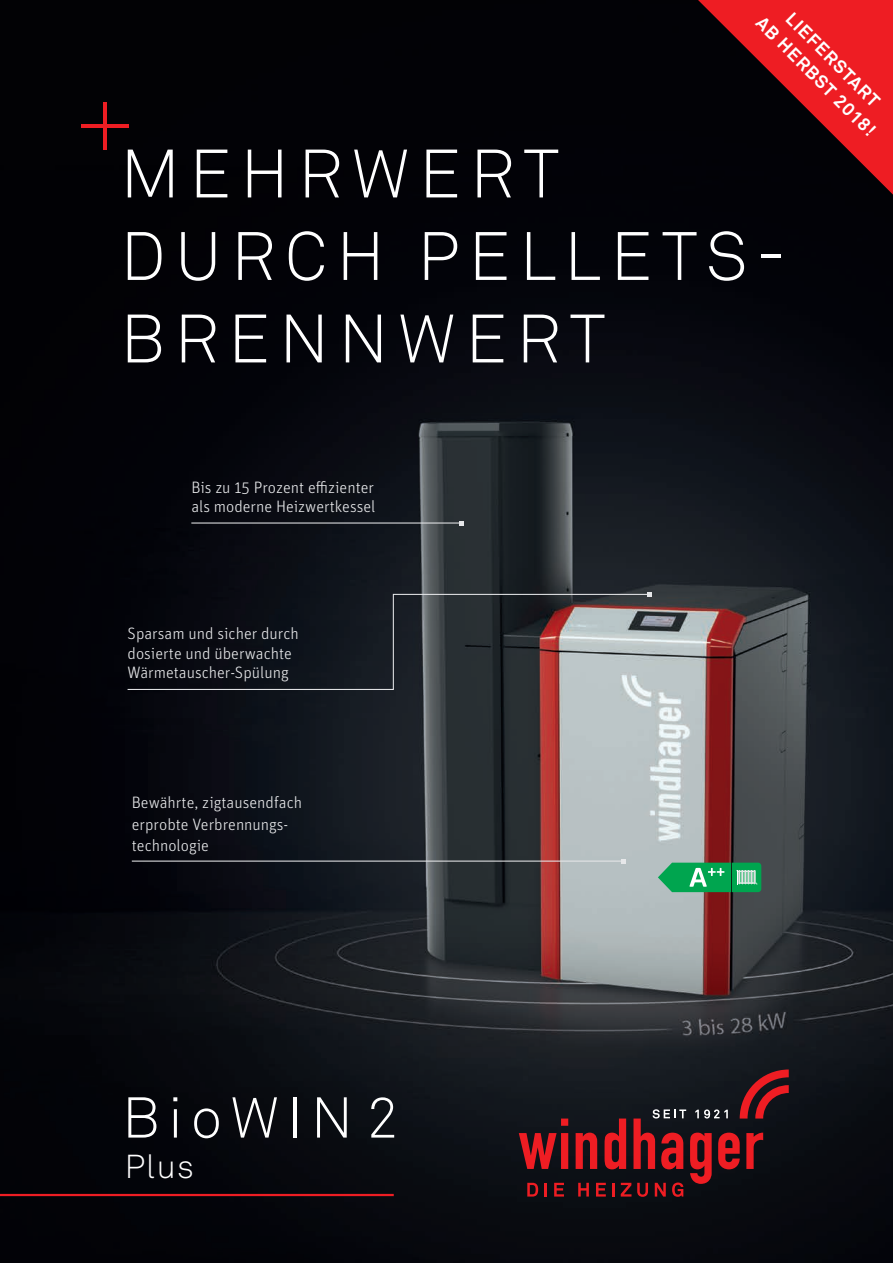
<style>
.page{position:relative;width:893px;height:1263px;background:#fff}
.page>*{position:absolute;margin:0;border:0;box-sizing:border-box;transform-origin:0 0}
.t1{font:300 67.5px/82.5px "Akkurat Pro";letter-spacing:.14em;color:#fff}
.t2{font:300 56.85px "Akkurat Pro";letter-spacing:.145em;color:#fff}
.t3{font:300 32.85px "Akkurat Pro";color:#fff}
.t4{font:700 18px "Akkurat Pro";color:#fff}
.t5{font:300 16.5px/19.5px "Unit OT";color:#e6e7e9}
</style>
<div class="page">
<img style="left:0;top:0;width:893px;height:1263px">
<hr style="left:132px;top:860px;width:491px;height:2px;background:#e6e7e9">
<svg style="left:621px;top:859px;width:5px;height:4px"></svg>
<hr style="left:191px;top:522px;width:270px;height:1px;background:#e6e7e9">
<svg style="left:459px;top:521px;width:4px;height:4px"></svg>
<svg style="left:127px;top:593px;width:524px;height:97px;background:#35363b"></svg>
<svg style="left:648px;top:592px;width:4px;height:4px"></svg>
<hr style="left:103px;top:102px;width:4px;height:48px;background:#ee1d23">
<hr style="left:81px;top:124px;width:48px;height:4px;background:#ee1d23">
<svg style="left:698px;top:0;width:195px;height:195px;background:#760f14"></svg>
<svg style="left:658px;top:863px;width:103px;height:29px;background:#2db06c"></svg>
<hr style="left:0;top:1194px;width:394px;height:2px;background:#ee1d23">
<svg style="left:519px;top:1118px;width:49px;height:51px;background:#6f171d"></svg>
<svg style="left:527px;top:1183px;width:11px;height:13px"></svg>
<svg style="left:544px;top:1183px;width:3px;height:13px"></svg>
<svg style="left:554px;top:1183px;width:10px;height:13px"></svg>
<svg style="left:576px;top:1069px;width:213px;height:128px;background:#3f171d"></svg>
<p class="t4" style="left:797px;top:8px;width:126px;rotate:45deg">LIEFERSTART</p>
<p class="t4" style="left:767px;top:12px;width:162px;rotate:45deg">AB HERBST 2018!</p>
<h1 class="t1" style="left:120px;top:133px;width:667px">MEHRWERT<br>DURCH PELLETS-<br>BRENNWERT</h1>
<p class="t5" style="left:191px;top:477px;width:186px">Bis zu 15 Prozent effizienter als moderne Heizwertkessel</p>
<p class="t5" style="left:128px;top:624px;width:173px">Sparsam und sicher durch dosierte und überwachte<br>Wärmetauscher-Spülung</p>
<p class="t5" style="left:132px;top:792px;width:172px;line-height:21px">Bewährte, zigtausendfach erprobte Verbrennungs&shy;technologie</p>
<h2 class="t2" style="left:122px;top:1084px;width:277px">BioWIN2</h2>
<h3 class="t3" style="left:125px;top:1147px;width:71px">Plus</h3>
</div>
